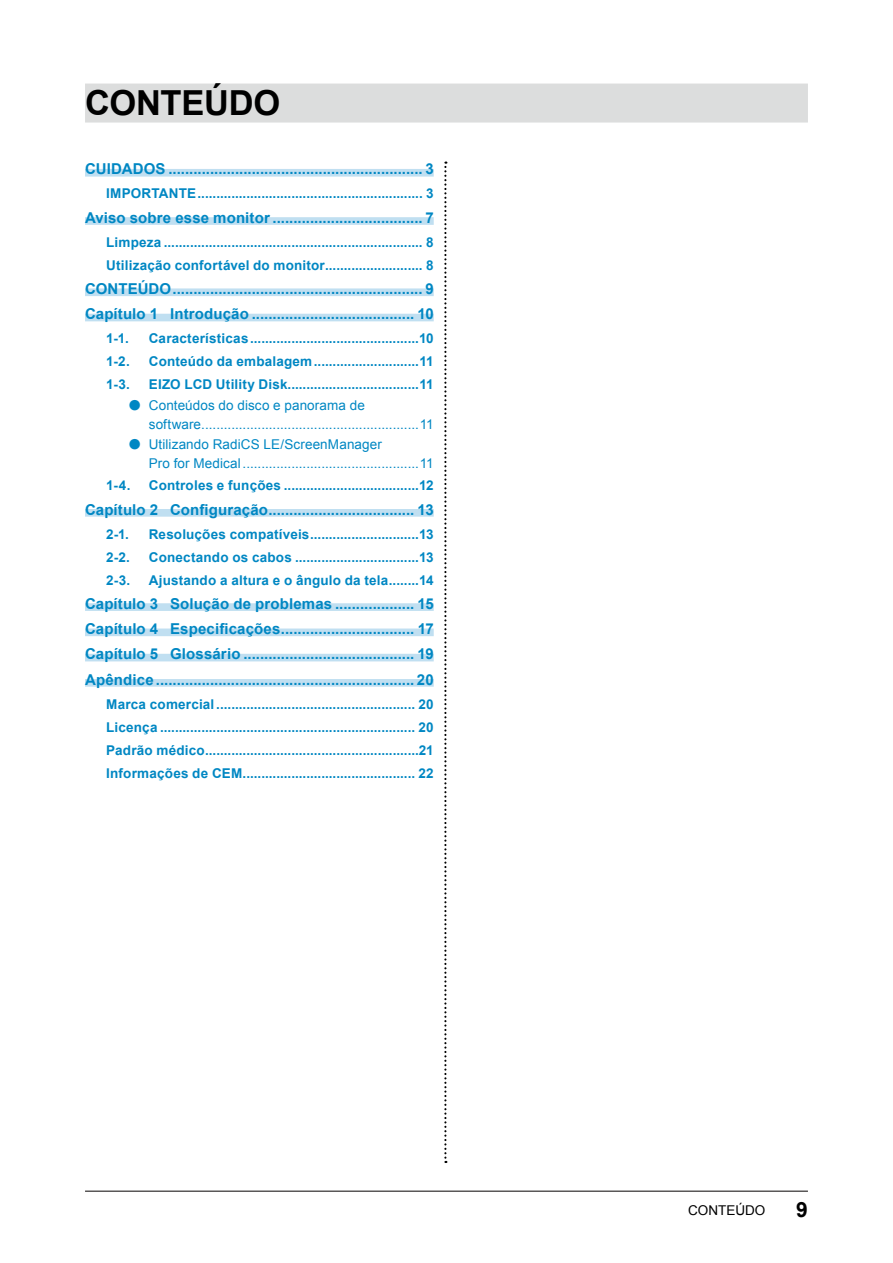
<style>
.page{position:relative;width:893px;height:1263px;background:#fff}
.page>*{position:absolute;margin:0;border:0;box-sizing:border-box;transform-origin:0 0}
.t1{font:700 34.5px "Arial";letter-spacing:-.01em;color:#000}
.t2{font:700 21px "Arial";color:#000}
.t3{font:700 15px/25.2px "Arial";letter-spacing:.01em;color:#0087c3}
.t4{font:700 13.5px/23px "Arial";letter-spacing:.015em;color:#0087c3}
.t5{font:13.5px/18.8px "Arial";letter-spacing:.005em;color:#0087c3}
.t6{font:13.5px "Arial";color:#000}
.s1{font-weight:700;font-size:24.3px}
</style>
<div class="page">
<hr style="left:85px;top:1190px;width:723px;height:2px;background:#595757">
<svg style="left:444px;top:162px;width:2px;height:1001px"></svg>
<div style="left:85px;top:84px;width:723px;height:39px;background:#dcdddd"></div>
<div style="left:85px;top:169px;width:349px;height:8px;background:#c0dff1"></div>
<div style="left:85px;top:217px;width:349px;height:8px;background:#c0dff1"></div>
<div style="left:85px;top:288px;width:349px;height:8px;background:#c0dff1"></div>
<div style="left:85px;top:314px;width:349px;height:7px;background:#c0dff1"></div>
<div style="left:85px;top:509px;width:349px;height:8px;background:#c0dff1"></div>
<div style="left:85px;top:603px;width:349px;height:8px;background:#c0dff1"></div>
<div style="left:85px;top:628px;width:349px;height:8px;background:#c0dff1"></div>
<div style="left:85px;top:654px;width:349px;height:7px;background:#c0dff1"></div>
<div style="left:85px;top:679px;width:349px;height:8px;background:#c0dff1"></div>
<h1 class="t1" style="left:85px;top:80px;width:197px">CONTEÚDO</h1>
<p class="t3" style="left:85px;top:157px;width:350px">CUIDADOS ............................................................. 3</p>
<p class="t4" style="left:106px;top:183px;width:329px">IMPORTANTE............................................................ 3</p>
<p class="t3" style="left:85px;top:205px;width:350px">Aviso sobre esse monitor .................................... 7</p>
<p class="t4" style="left:106px;top:231px;width:329px">Limpeza ..................................................................... 8<br>Utilização confortável do monitor.......................... 8</p>
<p class="t3" style="left:85px;top:277px;width:350px">CONTEÚDO............................................................ 9<br>Capítulo 1 Introdução ....................................... 10</p>
<p class="t4" style="left:106px;top:327px;width:24px">1-1.</p>
<p class="t4" style="left:149px;top:327px;width:286px">Características.............................................10</p>
<p class="t4" style="left:106px;top:350px;width:25px">1-2.</p>
<p class="t4" style="left:149px;top:350px;width:286px">Conteúdo da embalagem............................11</p>
<p class="t4" style="left:106px;top:373px;width:25px">1-3.</p>
<p class="t4" style="left:149px;top:373px;width:286px">EIZO LCD Utility Disk...................................11</p>
<p class="t5" style="left:149px;top:396px;width:286px;text-indent:-21px"><span class="s1">●</span> Conteúdos do disco e panorama de software..........................................................11</p>
<p class="t5" style="left:149px;top:435px;width:286px;text-indent:-21px"><span class="s1">●</span> Utilizando RadiCS LE/ScreenManager<br>Pro for Medical...............................................11</p>
<p class="t4" style="left:106px;top:474px;width:26px">1-4.</p>
<p class="t4" style="left:149px;top:474px;width:286px">Controles e funções ....................................12</p>
<p class="t3" style="left:85px;top:497px;width:350px">Capítulo 2 Configuração................................... 13</p>
<p class="t4" style="left:106px;top:523px;width:24px">2-1.</p>
<p class="t4" style="left:149px;top:523px;width:286px">Resoluções compatíveis.............................13</p>
<p class="t4" style="left:106px;top:546px;width:25px">2-2.</p>
<p class="t4" style="left:149px;top:546px;width:286px">Conectando os cabos .................................13</p>
<p class="t4" style="left:106px;top:569px;width:25px">2-3.</p>
<p class="t4" style="left:149px;top:569px;width:286px">Ajustando a altura e o ângulo da tela........14</p>
<p class="t3" style="left:85px;top:591px;width:350px;text-align:justify">Capítulo 3 Solução de problemas ................... 15<br>Capítulo 4 Especificações................................ 17<br>Capítulo 5 Glossário ......................................... 19<br>Apêndice .............................................................. 20</p>
<p class="t4" style="left:106px;top:693px;width:329px;text-align:justify">Marca comercial ..................................................... 20<br>Licença .................................................................... 20<br>Padrão médico.........................................................21<br>Informações de CEM.............................................. 22</p>
<p class="t6" style="left:688px;top:1201px;width:79px">CONTEÚDO</p>
<h2 class="t2" style="left:796px;top:1196px;width:13px">9</h2>
</div>
